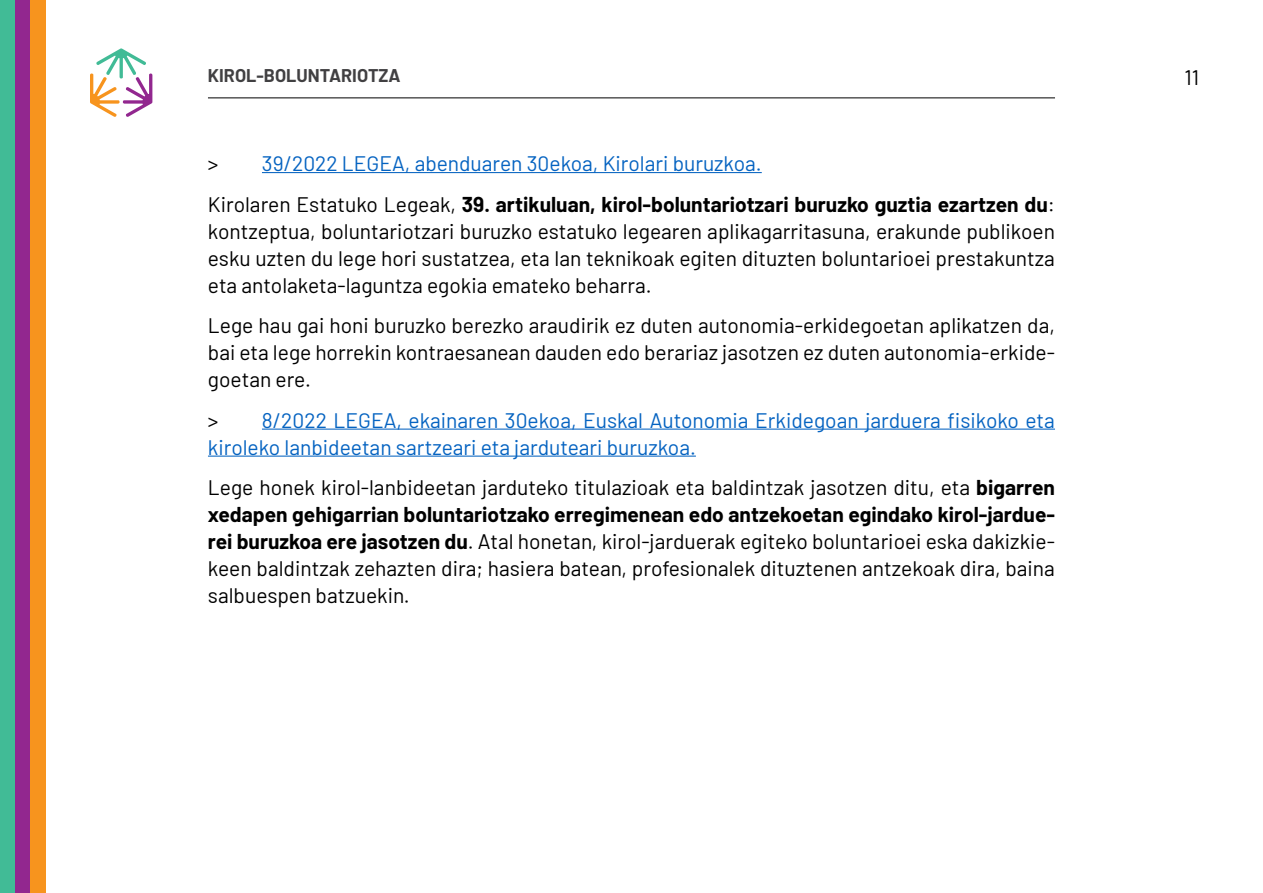
<style>
.page{position:relative;width:1263px;height:893px;background:#fff}
.page>*{position:absolute;margin:0;border:0;box-sizing:border-box;transform-origin:0 0}
.t1{font:21px/27px "Barlow";color:#000;text-align:justify}
.List_Paragraph{font:21px/27px "Barlow";color:#0563c1}
.t2{font:700 18px "Barlow";color:#414042}
.s1{color:#000}
.s2{font-weight:700}
</style>
<div class="page">
<hr style="left:208px;top:98px;width:847px;height:1px;background:#000">
<div style="left:0;top:0;width:15px;height:893px;background:#41bb96"></div>
<div style="left:15px;top:0;width:15px;height:893px;background:#92278f"></div>
<div style="left:30px;top:0;width:15px;height:893px;background:#f7941e"></div>
<svg style="left:90px;top:48px;width:62px;height:69px"></svg>
<hr style="left:262px;top:172px;width:500px;height:1px;background:#0563c1">
<hr style="left:262px;top:429px;width:793px;height:1px;background:#0563c1">
<hr style="left:208px;top:456px;width:488px;height:1px;background:#0563c1">
<p class="t2" style="left:208px;top:62px;width:194px">KIROL-BOLUNTARIOTZA</p>
<p class="t1" style="left:1184px;top:62px;width:16px">11</p>
<p class="List_Paragraph" style="left:208px;top:148px;width:555px"><span class="s1">&gt;</span> 39/2022 LEGEA, abenduaren 30ekoa, Kirolari buruzkoa.</p>
<p class="t1" style="left:208px;top:189px;width:848px">Kirolaren Estatuko Legeak, <span class="s2">39. artikuluan, kirol-boluntariotzari buruzko guztia ezartzen du</span>: kontzeptua, boluntariotzari buruzko estatuko legearen aplikagarritasuna, erakunde publikoen esku uzten du lege hori sustatzea, eta lan teknikoak egiten dituzten boluntarioei prestakuntza eta antolaketa-laguntza egokia emateko beharra.</p>
<p class="t1" style="left:208px;top:310px;width:848px">Lege hau gai honi buruzko berezko araudirik ez duten autonomia-erkidegoetan aplikatzen da, bai eta lege horrekin kontraesanean dauden edo berariaz jasotzen ez duten autonomia-erkide&shy;goetan ere.</p>
<p class="List_Paragraph" style="left:208px;top:405px;width:848px"><span class="s1">&gt;</span> 8/2022 LEGEA, ekainaren 30ekoa, Euskal Autonomia Erkidegoan jarduera fisikoko eta kiroleko lanbideetan sartzeari eta jarduteari buruzkoa.</p>
<p class="t1" style="left:208px;top:472px;width:848px">Lege honek kirol-lanbideetan jarduteko titulazioak eta baldintzak jasotzen ditu, eta <span class="s2">bigarren xedapen gehigarrian boluntariotzako erregimenean edo antzekoetan egindako kirol-jardue&shy;rei buruzkoa ere jasotzen du</span>. Atal honetan, kirol-jarduerak egiteko boluntarioei eska dakizkie&shy;keen baldintzak zehazten dira; hasiera batean, profesionalek dituztenen antzekoak dira, baina salbuespen batzuekin.</p>
</div>
